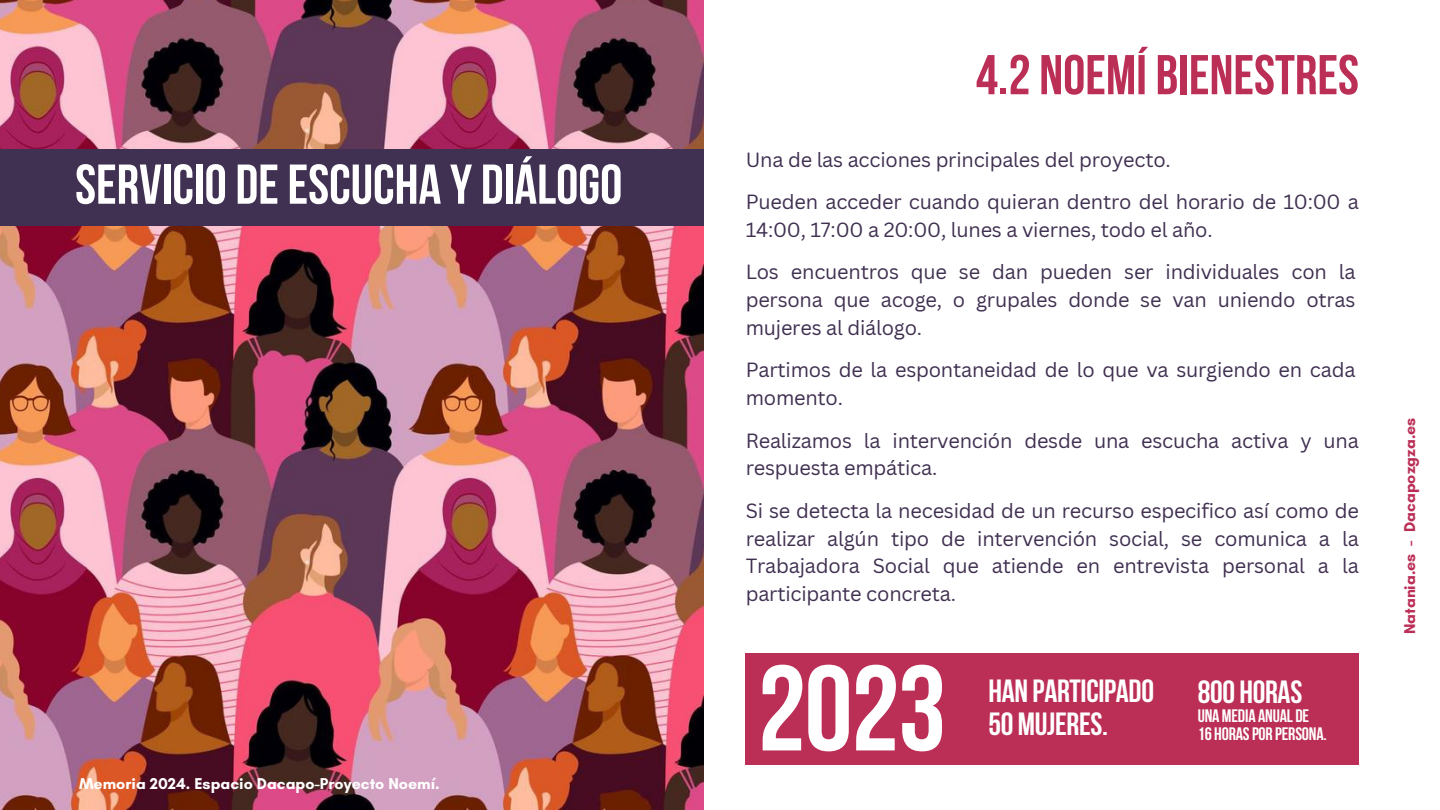
<style>
.page{position:relative;width:1440px;height:810px;background:#fff}
.page>*{position:absolute;margin:0;border:0;box-sizing:border-box;transform-origin:0 0}
.t1{font:700 121.2px "Bebas Neue";color:#fff}
.t2{font:700 56px "Bebas Neue";color:#fff}
.t3{font:700 56px "Bebas Neue";color:#bb2f56}
.t4{font:700 32px "Bebas Neue";letter-spacing:-.01em;color:#fff}
.t5{font:20px/27.8px "Canva Sans";letter-spacing:-.01em;color:#403051}
.t6{font:700 18px/18px "Bebas Neue";letter-spacing:-.01em;color:#fff}
.t7{font:700 16px "Glacial Indifference";color:#fff}
.t8{font:700 16px "Glacial Indifference";color:#bb2f56}
</style>
<div class="page">
<div style="left:746px;top:654px;width:613px;height:111px;background:#bb2f56"></div>
<img style="left:0;top:0;width:703px;height:810px">
<div style="left:0;top:149px;width:704px;height:77px;background:#403051"></div>
<h3 class="t2" style="left:75px;top:162px;width:549px">SERVICIO DE ESCUCHA Y DIÁLOGO</h3>
<h6 class="t7" style="left:79px;top:774px;width:362px">Memoria 2024. Espacio Dacapo-Proyecto Noemí.</h6>
<p class="t3" style="left:976px;top:52px;width:385px">4.2 NOEMÍ BIENESTRES</p>
<h6 class="t5" style="left:746px;top:145px;width:427px">Una de las acciones principales del proyecto.</h6>
<p class="t5" style="left:746px;top:187px;width:615px">Pueden acceder cuando quieran dentro del horario de 10:00 a<br>14:00, 17:00 a 20:00, lunes a viernes, todo el año.</p>
<h6 class="t5" style="left:746px;top:258px;width:611px;text-align:justify">Los encuentros que se dan pueden ser individuales con la persona que acoge, o grupales donde se van uniendo otras mujeres al diálogo.</h6>
<h6 class="t5" style="left:746px;top:356px;width:611px">Partimos de la espontaneidad de lo que va surgiendo en cada momento.</h6>
<h6 class="t5" style="left:746px;top:426px;width:615px">Realizamos la intervención desde una escucha activa y una respuesta empática.</h6>
<h2 class="t5" style="left:746px;top:496px;width:615px;text-align:justify">Si se detecta la necesidad de un recurso especifico así como de realizar algún tipo de intervención social, se comunica a la Trabajadora Social que atiende en entrevista personal a la participante concreta.</h2>
<h4 class="t1" style="left:758px;top:660px;width:190px">2023</h4>
<h1 class="t4" style="left:989px;top:678px;width:167px">HAN PARTICIPADO</h1>
<h1 class="t4" style="left:989px;top:711px;width:121px">50 MUJERES.</h1>
<h4 class="t4" style="left:1198px;top:679px;width:106px">800 HORAS</h4>
<h5 class="t6" style="left:1198px;top:709px;width:131px">UNA MEDIA ANUAL DE<br>16 HORAS POR PERSONA.</h5>
<h6 class="t8" style="left:1400px;top:634px;width:218px;rotate:-90deg">Natania.es - Dacapozgza.es</h6>
</div>
